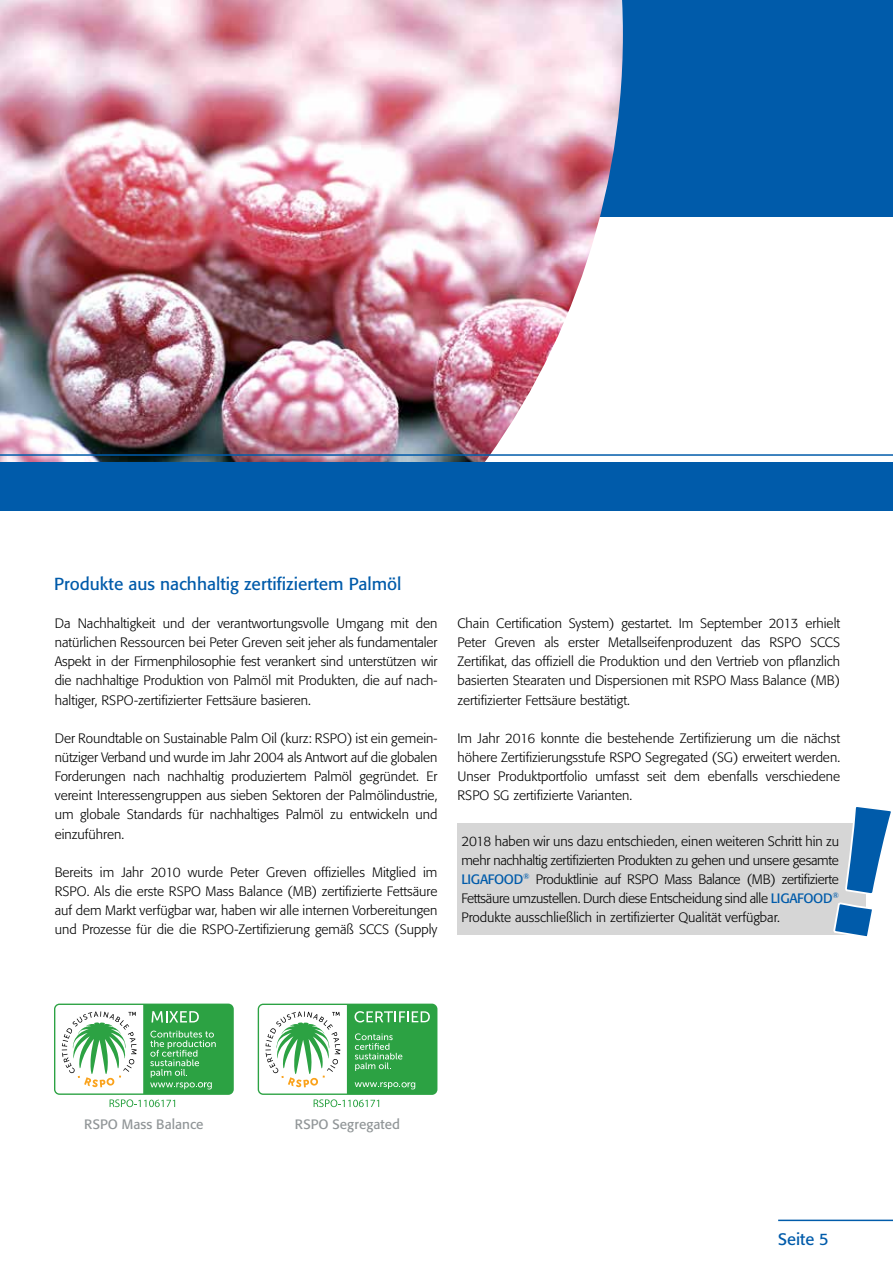
<style>
.page{position:relative;width:893px;height:1263px;background:#fff}
.page>*{position:absolute;margin:0;border:0;box-sizing:border-box;transform-origin:0 0}
.t1{font:17.25px "Formata";color:#005baa}
.t2{font:16.5px "Formata";color:#005baa}
.t3{font:300 13.5px/19.2px "Formata";color:#000;text-align:justify}
.t4{font:13.5px "Formata";color:#919698}
.s1{font-weight:400;color:#005baa}
</style>
<div class="page">
<div style="left:457px;top:823px;width:409px;height:111px;background:#d6d6d6"></div>
<svg style="left:832px;top:807px;width:59px;height:130px"></svg>
<div style="left:0;top:0;width:893px;height:217px;background:#005baa"></div>
<hr style="left:778px;top:1219px;width:115px;height:2px;background:#005baa">
<img style="left:0;top:0;width:623px;height:462px">
<div style="left:0;top:462px;width:893px;height:49px;background:#005baa"></div>
<hr style="left:0;top:454px;width:893px;height:2px;background:#005baa">
<div style="left:258px;top:1004px;width:179px;height:91px;background:#2ca243;border-radius:6px"></div>
<svg style="left:259px;top:1005px;width:88px;height:88px;background:#d7e8d7"></svg>
<svg style="left:355px;top:1033px;width:47px;height:38px"></svg>
<svg style="left:355px;top:1011px;width:75px;height:11px"></svg>
<svg style="left:355px;top:1082px;width:60px;height:7px"></svg>
<svg style="left:314px;top:1099px;width:65px;height:8px"></svg>
<div style="left:54px;top:1003px;width:180px;height:92px;background:#2ca243;border-radius:6px"></div>
<svg style="left:55px;top:1005px;width:88px;height:88px;background:#d7e7d7"></svg>
<svg style="left:151px;top:1011px;width:48px;height:11px"></svg>
<svg style="left:150px;top:1030px;width:66px;height:59px"></svg>
<svg style="left:110px;top:1099px;width:65px;height:8px"></svg>
<p class="t1" style="left:54px;top:573px;width:349px">Produkte aus nachhaltig zertifiziertem Palmöl</p>
<p class="t3" style="left:55px;top:614px;width:384px">Da Nachhaltigkeit und der verantwortungsvolle Umgang mit den natürlichen Ressourcen bei Peter Greven seit jeher als fundamentaler Aspekt in der Firmenphilosophie fest verankert sind unterstützen wir die nachhaltige Produktion von Palmöl mit Produkten, die auf nach&shy;haltiger, RSPO-zertifizierter Fettsäure basieren.</p>
<p class="t3" style="left:55px;top:729px;width:384px">Der Roundtable on Sustainable Palm Oil (kurz: RSPO) ist ein gemein&shy;nütziger Verband und wurde im Jahr 2004 als Antwort auf die globalen Forderungen nach nachhaltig produziertem Palmöl gegründet. Er vereint Interessengruppen aus sieben Sektoren der Palmölindustrie, um globale Standards für nachhaltiges Palmöl zu entwickeln und einzuführen.</p>
<p class="t3" style="left:55px;top:863px;width:384px">Bereits im Jahr 2010 wurde Peter Greven offizielles Mitglied im RSPO. Als die erste RSPO Mass Balance (MB) zertifizierte Fettsäure auf dem Markt verfügbar war, haben wir alle internen Vorbereitungen und Prozesse für die die RSPO-Zertifizierung gemäß SCCS (Supply</p>
<p class="t3" style="left:457px;top:614px;width:384px">Chain Certification System) gestartet. Im September 2013 erhielt Peter Greven als erster Metallseifenproduzent das RSPO SCCS Zertifikat, das offiziell die Produktion und den Vertrieb von pflanzlich basierten Stearaten und Dispersionen mit RSPO Mass Balance (MB) zertifizierter Fettsäure bestätigt.</p>
<p class="t3" style="left:457px;top:729px;width:384px">Im Jahr 2016 konnte die bestehende Zertifizierung um die nächst höhere Zertifizierungsstufe RSPO Segregated (SG) erweitert werden.<br>Unser Produktportfolio umfasst seit dem ebenfalls verschiedene RSPO SG zertifizierte Varianten.</p>
<p class="t3" style="left:461px;top:831px;width:379px">2018 haben wir uns dazu entschieden, einen weiteren Schritt hin zu mehr nachhaltig zertifizierten Produkten zu gehen und unsere gesamte <span class="s1">LIGAFOOD</span><sup>®</sup> Produktlinie auf RSPO Mass Balance (MB) zertifizierte Fettsäure umzustellen. Durch diese Entscheidung sind alle <span class="s1">LIGAFOOD</span><sup>® </sup>Produkte ausschließlich in zertifizierter Qualität verfügbar.</p>
<p class="t4" style="left:84px;top:1115px;width:121px">RSPO Mass Balance</p>
<p class="t4" style="left:295px;top:1115px;width:106px">RSPO Segregated</p>
<p class="t2" style="left:778px;top:1229px;width:52px">Seite 5</p>
</div>
